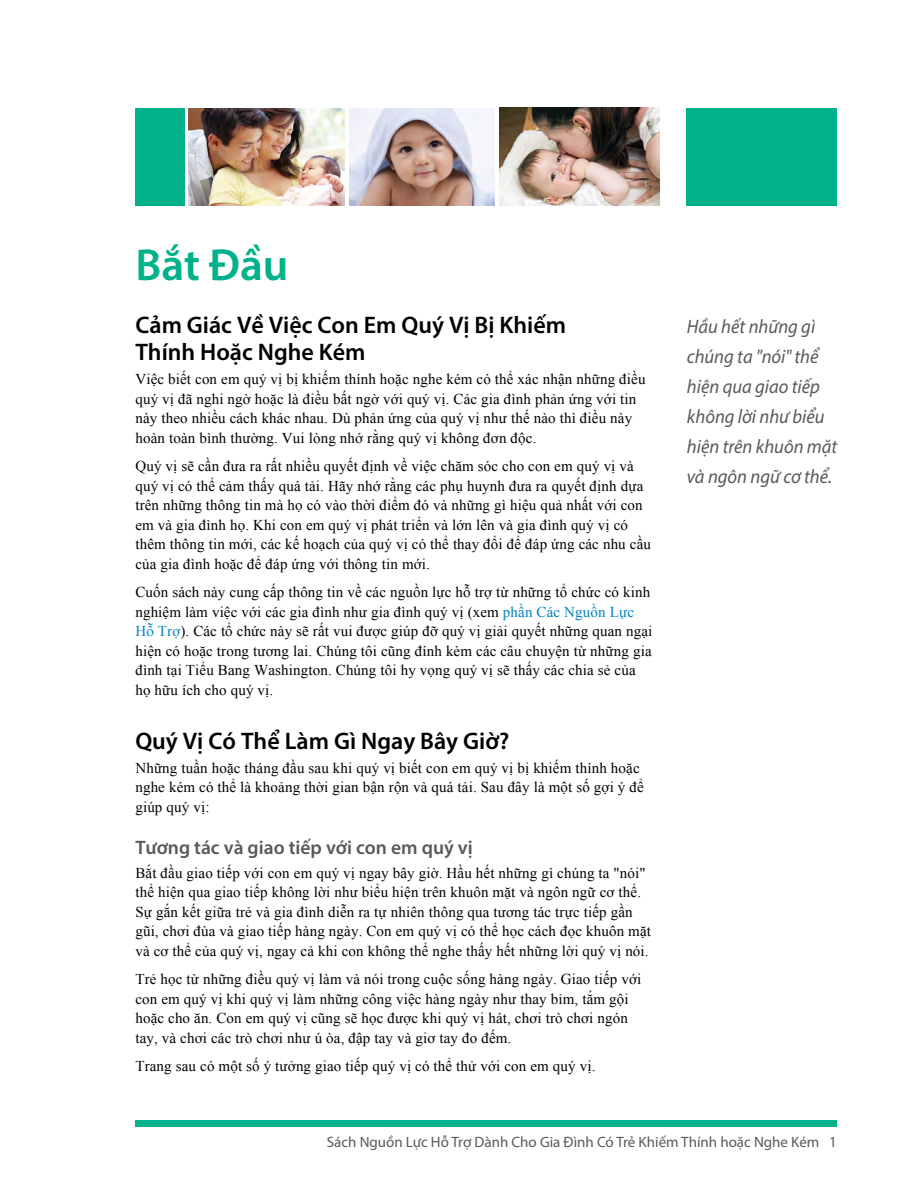
<style>
.page{position:relative;width:918px;height:1188px;background:#fff}
.page>*{position:absolute;margin:0;border:0;box-sizing:border-box;transform-origin:0 0}
.t1{font:600 45px "Myriad Pro";color:#00b189}
.subhead{font:600 24px/27px "Myriad Pro";color:#000}
.sidebar_text{font:italic 19.5px/30px "Myriad Pro";color:#58595b;scale:.95 1}
.subhead2{font:600 19.5px "Myriad Pro";color:#58595b}
.body{font:15px/19.5px "Times New Roman";letter-spacing:.01em;color:#000}
.body-no_space{font:15px/19.5px "Times New Roman";letter-spacing:.01em;color:#000}
.t2{font:15px "Myriad Pro";color:#58595b}
.s1{color:#0083bf}
</style>
<div class="page">
<img style="left:189px;top:108px;width:156px;height:97px">
<div style="left:135px;top:108px;width:49px;height:97px;background:#00b189"></div>
<div style="left:687px;top:108px;width:150px;height:97px;background:#00b189"></div>
<img style="left:349px;top:108px;width:146px;height:97px">
<div style="left:135px;top:1120px;width:702px;height:6px;background:#00b189"></div>
<img style="left:500px;top:108px;width:160px;height:97px">
<p class="t1" style="left:135px;top:236px;width:155px">Bắt Đầu</p>
<p class="subhead" style="left:135px;top:311px;width:432px">Cảm Giác Về Việc Con Em Quý Vị Bị Khiếm<br>Thính Hoặc Nghe Kém</p>
<p class="body" style="left:135px;top:369px;width:512px">Việc biết con em quý vị bị khiếm thính hoặc nghe kém có thể xác nhận những điều quý vị đã nghi ngờ hoặc là điều bất ngờ với quý vị. Các gia đình phản ứng với tin này theo nhiều cách khác nhau. Dù phản ứng của quý vị như thế nào thì điều này hoàn toàn bình thường. Vui lòng nhớ rằng quý vị không đơn độc.</p>
<p class="body" style="left:135px;top:456px;width:517px">Quý vị sẽ cần đưa ra rất nhiều quyết định về việc chăm sóc cho con em quý vị và quý vị có thể cảm thấy quá tải. Hãy nhớ rằng các phụ huynh đưa ra quyết định dựa trên những thông tin mà họ có vào thời điểm đó và những gì hiệu quả nhất với con em và gia đình họ. Khi con em quý vị phát triển và lớn lên và gia đình quý vị có thêm thông tin mới, các kế hoạch của quý vị có thể thay đổi để đáp ứng các nhu cầu của gia đình hoặc để đáp ứng với thông tin mới.</p>
<p class="body" style="left:135px;top:582px;width:519px">Cuốn sách này cung cấp thông tin về các nguồn lực hỗ trợ từ những tổ chức có kinh nghiệm làm việc với các gia đình như gia đình quý vị (xem <span class="s1">phần Các Nguồn Lực Hỗ Trợ</span>). Các tổ chức này sẽ rất vui được giúp đỡ quý vị giải quyết những quan ngại hiện có hoặc trong tương lai. Chúng tôi cũng đính kèm các câu chuyện từ những gia đình tại Tiểu Bang Washington. Chúng tôi hy vọng quý vị sẽ thấy các chia sẻ của họ hữu ích cho quý vị.</p>
<p class="subhead" style="left:135px;top:727px;width:376px">Quý Vị Có Thể Làm Gì Ngay Bây Giờ?</p>
<p class="body-no_space" style="left:135px;top:758px;width:510px">Những tuần hoặc tháng đầu sau khi quý vị biết con em quý vị bị khiếm thính hoặc nghe kém có thể là khoảng thời gian bận rộn và quá tải. Sau đây là một số gợi ý để giúp quý vị:</p>
<p class="subhead2" style="left:135px;top:835px;width:339px">Tương tác và giao tiếp với con em quý vị</p>
<p class="body" style="left:135px;top:863px;width:517px">Bắt đầu giao tiếp với con em quý vị ngay bây giờ. Hầu hết những gì chúng ta "nói" thể hiện qua giao tiếp không lời như biểu hiện trên khuôn mặt và ngôn ngữ cơ thể.<br>Sự gắn kết giữa trẻ và gia đình diễn ra tự nhiên thông qua tương tác trực tiếp gần gũi, chơi đùa và giao tiếp hàng ngày. Con em quý vị có thể học cách đọc khuôn mặt và cơ thể của quý vị, ngay cả khi con không thể nghe thấy hết những lời quý vị nói.</p>
<p class="body" style="left:135px;top:969px;width:507px">Trẻ học từ những điều quý vị làm và nói trong cuộc sống hàng ngày. Giao tiếp với con em quý vị khi quý vị làm những công việc hàng ngày như thay bỉm, tắm gội hoặc cho ăn. Con em quý vị cũng sẽ học được khi quý vị hát, chơi trò chơi ngón tay, và chơi các trò chơi như ú òa, đập tay và giơ tay đo đếm.</p>
<p class="body" style="left:135px;top:1056px;width:462px">Trang sau có một số ý tưởng giao tiếp quý vị có thể thử với con em quý vị.</p>
<p class="sidebar_text" style="left:687px;top:311px;width:160px">Hầu hết những gì chúng ta "nói" thể hiện qua giao tiếp không lời như biểu hiện trên khuôn mặt và ngôn ngữ cơ thể.</p>
<p class="t2" style="left:327px;top:1132px;width:511px">Sách Nguồn Lực Hỗ Trợ Dành Cho Gia Đình Có Trẻ Khiếm Thính hoặc Nghe Kém 1</p>
</div>
